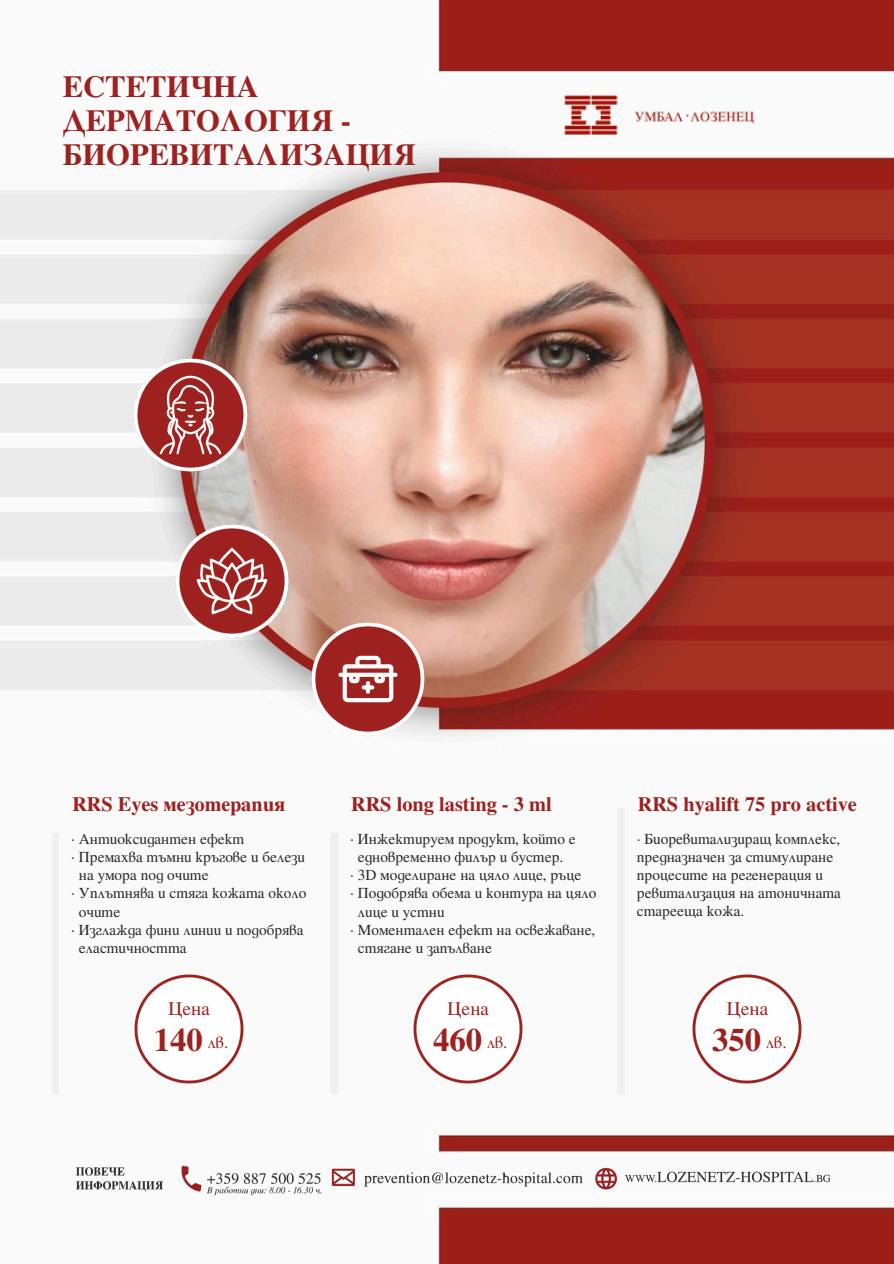
<style>
.page{position:relative;width:894px;height:1264px;background:#fff}
.page>*{position:absolute;margin:0;border:0;box-sizing:border-box;transform-origin:0 0}
.t1{font:700 32.7px "Pliska";color:#9d221f}
.t2{font:700 30.6px/33.8px "Pliska";color:#9d221f}
.t3{font:700 20.4px "Pliska";color:#9d221f}
.t4{font:19.2px "Pliska";color:#9d221f}
.t5{font:16.95px "Pliska";color:#9d221f}
.t6{font:15.3px/18px "Pliska";color:#2a2a29}
</style>
<div class="page">
<img style="left:0;top:0;width:893px;height:1263px">
<div style="left:52px;top:833px;width:7px;height:260px;background:#f0eff0"></div>
<img style="left:76px;top:1167px;width:87px;height:23px">
<img style="left:127px;top:967px;width:123px;height:123px">
<img style="left:127px;top:352px;width:127px;height:127px">
<img style="left:168px;top:518px;width:128px;height:127px">
<div style="left:331px;top:833px;width:6px;height:260px;background:#f0eff0"></div>
<img style="left:304px;top:615px;width:127px;height:127px">
<img style="left:406px;top:967px;width:123px;height:123px">
<div style="left:617px;top:808px;width:7px;height:285px;background:#f0eff0"></div>
<img style="left:174px;top:1158px;width:663px;height:44px">
<img style="left:685px;top:967px;width:123px;height:123px">
<img style="left:446px;top:42px;width:447px;height:149px">
<p class="t2" style="left:63px;top:69px;width:354px">ЕСТЕТИЧНА<br>ДЕРМАТОЛОГИЯ -<br>БИОРЕВИТАЛИЗАЦИЯ</p>
<p class="t3" style="left:72px;top:791px;width:215px">RRS Eyes мезотерапия</p>
<p class="t3" style="left:351px;top:791px;width:202px">RRS long lasting - 3 ml</p>
<p class="t3" style="left:637px;top:791px;width:220px">RRS hyalift 75 pro active</p>
<p class="t6" style="left:71px;top:831px;width:235px">· Антиоксидантен ефект<br>· Премахва тъмни кръгове и белези</p>
<p class="t6" style="left:79px;top:867px;width:131px">на умора под очите</p>
<p class="t6" style="left:71px;top:885px;width:236px">· Уплътнява и стяга кожата около</p>
<p class="t6" style="left:79px;top:904px;width:43px">очите</p>
<p class="t6" style="left:71px;top:922px;width:234px">· Изглажда фини линии и подобрява</p>
<h4 class="t6" style="left:79px;top:940px;width:109px">еластичността</h4>
<h2 class="t6" style="left:350px;top:831px;width:227px">· Инжектируем продукт, който е</h2>
<h5 class="t6" style="left:358px;top:849px;width:207px">едновременно филър и бустер.</h5>
<p class="t6" style="left:350px;top:867px;width:247px">· 3D моделиране на цяло лице, ръце<br>· Подобрява обема и контура на цяло</p>
<h3 class="t6" style="left:358px;top:904px;width:88px">лице и устни</h3>
<p class="t6" style="left:350px;top:922px;width:246px">· Моментален ефект на освежаване,</p>
<p class="t6" style="left:358px;top:940px;width:136px">стягане и запълване</p>
<p class="t6" style="left:636px;top:831px;width:206px">· Биоревитализиращ комплекс, предназначен за стимулиране процесите на регенерация и ревитализация на атоничната старееща кожа.</p>
<h1 class="t4" style="left:168px;top:1001px;width:43px">Цена</h1>
<p class="t4" style="left:447px;top:1001px;width:43px">Цена</p>
<p class="t4" style="left:726px;top:1001px;width:43px">Цена</p>
<p class="t1" style="left:154px;top:1019px;width:50px">140</p>
<h3 class="t5" style="left:208px;top:1036px;width:22px">лв.</h3>
<p class="t1" style="left:433px;top:1019px;width:50px">460</p>
<p class="t5" style="left:487px;top:1036px;width:22px">лв.</p>
<p class="t1" style="left:712px;top:1019px;width:50px">350</p>
<p class="t5" style="left:766px;top:1036px;width:22px">лв.</p>
</div>
